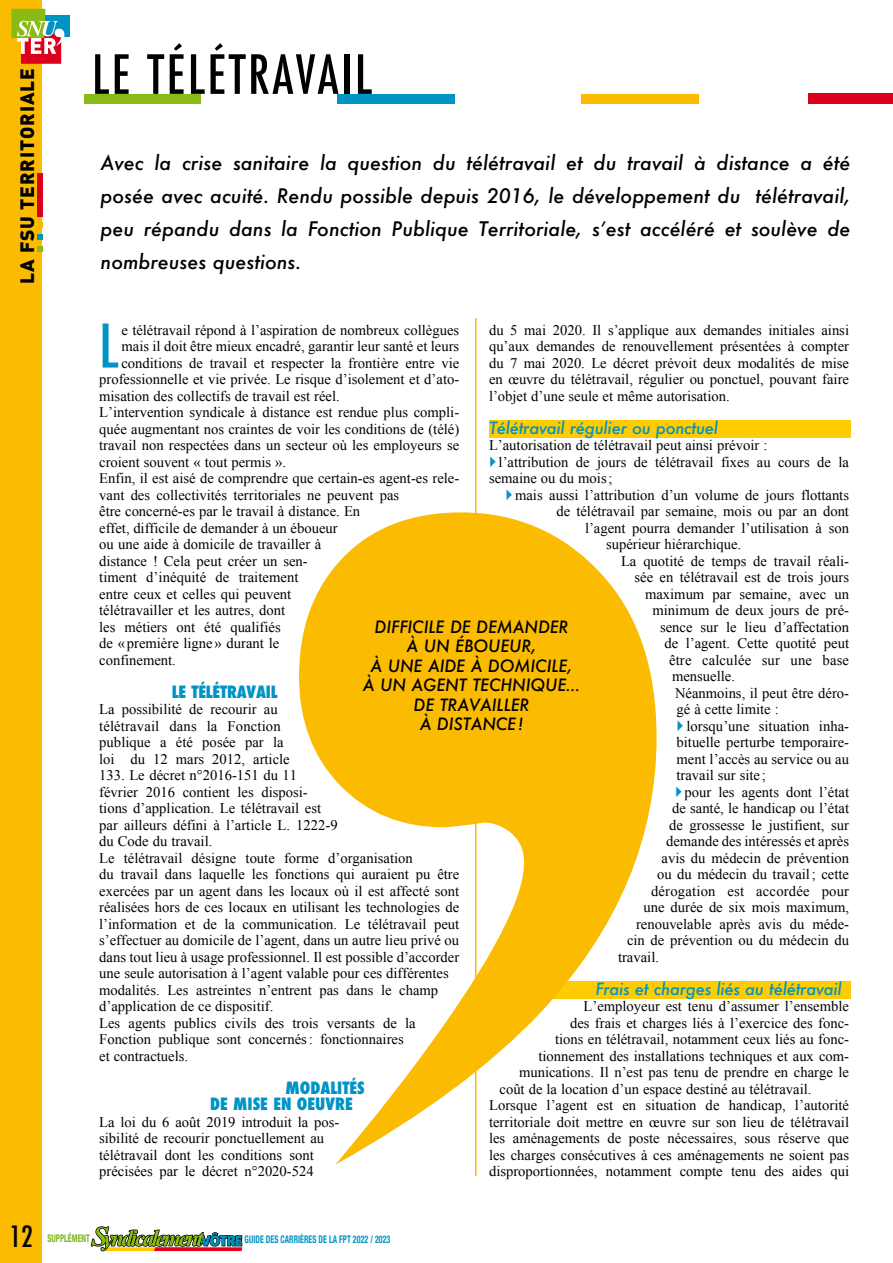
<style>
.page{position:relative;width:893px;height:1263px;background:#fff}
.page>*{position:absolute;margin:0;border:0;box-sizing:border-box;transform-origin:0 0}
.t1{font:900 81px "DIN";color:#000;scale:4.81 1}
.t2{font:500 condensed 58.35px "Futura";color:#0093c4}
.t3{font:500 condensed 52.5px "Futura";letter-spacing:.05em;color:#000}
.t4{font:500 condensed 28.5px "Futura";color:#000}
.t5{font:italic 500 19.5px/33px "Futura";color:#000;text-align:justify}
.t6{font:900 19.2px "DIN";letter-spacing:.05em;color:#000}
.t7{font:italic 500 16.5px/19.5px "Futura";color:#000;text-align:center}
.t8{font:italic 500 16.5px "Futura";letter-spacing:-.015em;color:#0093c4}
.t9{font:800 condensed 16.5px/16.5px "Futura";color:#0093c4}
.t10{font:14.7px/16.5px "Times New Roman";color:#000}
.t11{font:700 condensed 10.5px "Helvetica Neue";letter-spacing:.01em;color:#0093c4;scale:.75 1}
.t12{font:700 condensed 10.5px "Helvetica Neue";letter-spacing:.01em;color:#7ab51d;scale:.75 1}
</style>
<div class="page">
<div style="left:0;top:0;width:41px;height:1263px;background:#fabb00"></div>
<div style="left:809px;top:93px;width:84px;height:10px;background:#db001b"></div>
<div style="left:84px;top:94px;width:117px;height:9px;background:#89ba16"></div>
<div style="left:337px;top:94px;width:117px;height:9px;background:#0093c4"></div>
<div style="left:581px;top:94px;width:117px;height:9px;background:#fabb00"></div>
<hr style="left:475px;top:318px;width:1px;height:858px;background:#fabb00">
<div style="left:489px;top:420px;width:361px;height:18px;background:#fecc00"></div>
<div style="left:489px;top:981px;width:361px;height:18px;background:#fecc00"></div>
<svg style="left:299px;top:512px;width:357px;height:653px;fill:#fabb00"></svg>
<div style="left:34px;top:15px;width:35px;height:22px;background:#0093c4"></div>
<svg style="left:12px;top:9px;width:52px;height:55px"></svg>
<div style="left:37px;top:173px;width:6px;height:43px;background:#db001b"></div>
<svg style="left:37px;top:246px;width:6px;height:6px"></svg>
<svg style="left:37px;top:234px;width:6px;height:6px"></svg>
<svg style="left:91px;top:1226px;width:151px;height:25px"></svg>
<h3 class="t6" style="left:14px;top:284px;width:217px;rotate:-90deg">LA FSU TERRITORIALE</h3>
<h1 class="t1" style="left:56px;top:-2px;width:159px">FSU</h1>
<h3 class="t3" style="left:92px;top:41px;width:281px">LE TÉLÉTRAVAIL</h3>
<p class="t5" style="left:101px;top:146px;width:751px">Avec la crise sanitaire la question du télétravail et du travail à distance a été posée avec acuité. Rendu possible depuis 2016, le développement du télétravail, peu répandu dans la Fonction Publique Territoriale, s’est accéléré et soulève de nombreuses questions.</p>
<h2 class="t2" style="left:99px;top:309px;width:21px">L</h2>
<p class="t10" style="left:121px;top:321px;width:339px">e télétravail répond à l’aspiration de nombreux collègues</p>
<p class="t10" style="left:489px;top:321px;width:362px;text-align:justify">du 5 mai 2020. Il s’applique aux demandes initiales ainsi qu’aux demandes de renouvellement présentées à compter du 7 mai 2020. Le décret prévoit deux modalités de mise en œuvre du télétravail, régulier ou ponctuel, pouvant faire l’objet d’une seule et même autorisation.</p>
<p class="t8" style="left:489px;top:416px;width:231px">Télétravail régulier ou ponctuel</p>
<p class="t10" style="left:489px;top:437px;width:280px">L’autorisation de télétravail peut ainsi prévoir :</p>
<p class="t10" style="left:499px;top:453px;width:352px">l’attribution de jours de télétravail fixes au cours de la</p>
<p class="t10" style="left:489px;top:470px;width:125px">semaine ou du mois;</p>
<p class="t10" style="left:515px;top:486px;width:335px">mais aussi l’attribution d’un volume de jours flottants</p>
<p class="t10" style="left:556px;top:503px;width:294px">de télétravail par semaine, mois ou par an dont</p>
<p class="t10" style="left:585px;top:519px;width:266px">l’agent pourra demander l’utilisation à son</p>
<p class="t10" style="left:606px;top:536px;width:137px">supérieur hiérarchique.</p>
<p class="t10" style="left:621px;top:552px;width:230px">La quotité de temps de travail réali-</p>
<p class="t10" style="left:634px;top:569px;width:216px">sée en télétravail est de trois jours</p>
<p class="t10" style="left:645px;top:585px;width:205px">maximum par semaine, avec un</p>
<p class="t10" style="left:652px;top:602px;width:198px">minimum de deux jours de pré-</p>
<p class="t10" style="left:660px;top:618px;width:191px">sence sur le lieu d’affectation</p>
<p class="t10" style="left:664px;top:635px;width:186px">de l’agent. Cette quotité peut</p>
<p class="t10" style="left:669px;top:651px;width:182px">être calculée sur une base</p>
<p class="t10" style="left:672px;top:668px;width:64px">mensuelle.</p>
<p class="t10" style="left:675px;top:684px;width:176px">Néanmoins, il peut être déro-</p>
<p class="t10" style="left:676px;top:701px;width:104px">gé à cette limite :</p>
<p class="t10" style="left:686px;top:717px;width:164px">lorsqu’une situation inha-</p>
<p class="t10" style="left:676px;top:734px;width:174px">bituelle perturbe temporaire-</p>
<p class="t10" style="left:676px;top:750px;width:174px">ment l’accès au service ou au</p>
<p class="t10" style="left:676px;top:767px;width:91px">travail sur site ;</p>
<p class="t10" style="left:685px;top:783px;width:166px">pour les agents dont l’état</p>
<p class="t10" style="left:672px;top:800px;width:179px">de santé, le handicap ou l’état</p>
<p class="t10" style="left:669px;top:816px;width:181px">de grossesse le justifient, sur</p>
<p class="t10" style="left:666px;top:833px;width:185px">demande des intéressés et après</p>
<p class="t10" style="left:661px;top:849px;width:189px">avis du médecin de prévention</p>
<p class="t10" style="left:657px;top:866px;width:194px">ou du médecin du travail; cette</p>
<p class="t10" style="left:651px;top:882px;width:200px">dérogation est accordée pour</p>
<p class="t10" style="left:643px;top:899px;width:207px">une durée de six mois maximum,</p>
<p class="t10" style="left:636px;top:915px;width:215px">renouvelable après avis du méde-</p>
<p class="t10" style="left:627px;top:932px;width:224px">cin de prévention ou du médecin du</p>
<p class="t10" style="left:618px;top:948px;width:43px">travail.</p>
<p class="t8" style="left:595px;top:977px;width:248px">Frais et charges liés au télétravail</p>
<p class="t10" style="left:583px;top:998px;width:267px">L’employeur est tenu d’assumer l’ensemble</p>
<p class="t10" style="left:570px;top:1014px;width:281px">des frais et charges liés à l’exercice des fonc-</p>
<p class="t10" style="left:555px;top:1031px;width:295px">tions en télétravail, notamment ceux liés au fonc-</p>
<p class="t10" style="left:538px;top:1047px;width:312px">tionnement des installations techniques et aux com-</p>
<p class="t10" style="left:519px;top:1064px;width:332px">munications. Il n’est pas tenu de prendre en charge le</p>
<p class="t10" style="left:499px;top:1080px;width:313px">coût de la location d’un espace destiné au télétravail.</p>
<p class="t10" style="left:489px;top:1097px;width:362px">Lorsque l’agent est en situation de handicap, l’autorité</p>
<p class="t10" style="left:489px;top:1113px;width:362px">territoriale doit mettre en œuvre sur son lieu de télétravail</p>
<p class="t10" style="left:489px;top:1130px;width:362px">les aménagements de poste nécessaires, sous réserve que</p>
<p class="t10" style="left:489px;top:1146px;width:362px">les charges consécutives à ces aménagements ne soient pas</p>
<p class="t10" style="left:489px;top:1163px;width:362px">disproportionnées, notamment compte tenu des aides qui</p>
<p class="t10" style="left:121px;top:338px;width:339px">mais il doit être mieux encadré, garantir leur santé et leurs</p>
<p class="t10" style="left:121px;top:354px;width:339px">conditions de travail et respecter la frontière entre vie</p>
<p class="t10" style="left:99px;top:371px;width:362px">professionnelle et vie privée. Le risque d’isolement et d’ato-</p>
<p class="t10" style="left:99px;top:387px;width:242px">misation des collectifs de travail est réel.</p>
<p class="t10" style="left:99px;top:404px;width:361px">L’intervention syndicale à distance est rendue plus compli-</p>
<p class="t10" style="left:99px;top:420px;width:362px">quée augmentant nos craintes de voir les conditions de (télé)</p>
<p class="t10" style="left:99px;top:437px;width:362px">travail non respectées dans un secteur où les employeurs se</p>
<p class="t10" style="left:99px;top:453px;width:189px">croient souvent « tout permis ».</p>
<p class="t10" style="left:99px;top:470px;width:361px">Enfin, il est aisé de comprendre que certain-es agent-es rele-</p>
<p class="t10" style="left:99px;top:486px;width:302px">vant des collectivités territoriales ne peuvent pas</p>
<p class="t10" style="left:99px;top:503px;width:263px">être concerné-es par le travail à distance. En</p>
<p class="t10" style="left:99px;top:519px;width:240px">effet, difficile de demander à un éboueur</p>
<p class="t10" style="left:99px;top:536px;width:223px">ou une aide à domicile de travailler à</p>
<p class="t10" style="left:99px;top:552px;width:210px">distance ! Cela peut créer un sen-</p>
<p class="t10" style="left:99px;top:569px;width:201px">timent d’inéquité de traitement</p>
<p class="t10" style="left:99px;top:585px;width:194px">entre ceux et celles qui peuvent</p>
<p class="t10" style="left:99px;top:602px;width:187px">télétravailler et les autres, dont</p>
<p class="t10" style="left:99px;top:618px;width:183px">les métiers ont été qualifiés</p>
<p class="t10" style="left:99px;top:635px;width:182px">de « première ligne» durant le</p>
<p class="t10" style="left:99px;top:651px;width:78px">confinement.</p>
<p class="t9" style="left:172px;top:683px;width:107px">LE TÉLÉTRAVAIL</p>
<p class="t10" style="left:99px;top:701px;width:362px">La possibilité de recourir au<br>télétravail dans la Fonction<br>publique a été posée par la<br>loi du 12 mars 2012, article<br>133. Le décret n°2016-151 du 11<br>février 2016 contient les disposi-<br>tions d’application. Le télétravail est<br>par ailleurs défini à l’article L. 1222-9<br>du Code du travail.<br>Le télétravail désigne toute forme d’organisation<br>du travail dans laquelle les fonctions qui auraient pu être exercées par un agent dans les locaux où il est affecté sont réalisées hors de ces locaux en utilisant les technologies de l’information et de la communication. Le télétravail peut s’effectuer au domicile de l’agent, dans un autre lieu privé ou dans tout lieu à usage professionnel. Il est possible d’accorder une seule autorisation à l’agent valable pour ces différentes modalités. Les astreintes n’entrent pas dans le champ d’application de ce dispositif.<br>Les agents publics civils des trois versants de la Fonction publique sont concernés: fonctionnaires<br>et contractuels.</p>
<p class="t9" style="left:210px;top:1079px;width:156px;text-indent:75px">MODALITÉS<br>DE MISE EN OEUVRE</p>
<p class="t10" style="left:99px;top:1113px;width:242px">La loi du 6 août 2019 introduit la pos&shy;sibilité de recourir ponctuellement au télétravail dont les conditions sont précisées par le décret n°2020-524</p>
<p class="t7" style="left:363px;top:617px;width:219px">DIFFICILE DE DEMANDER<br>À UN ÉBOUEUR,<br>À UNE AIDE À DOMICILE,<br>À UN AGENT TECHNIQUE…<br>DE TRAVAILLER<br>À DISTANCE!</p>
<h3 class="t4" style="left:9px;top:1218px;width:25px">12</h3>
<p class="t12" style="left:47px;top:1230px;width:58px">SUPPLÉMENT</p>
<p class="t11" style="left:245px;top:1230px;width:196px">GUIDE DES CARRIÈRES DE LA FPT 2022 / 2023</p>
</div>
